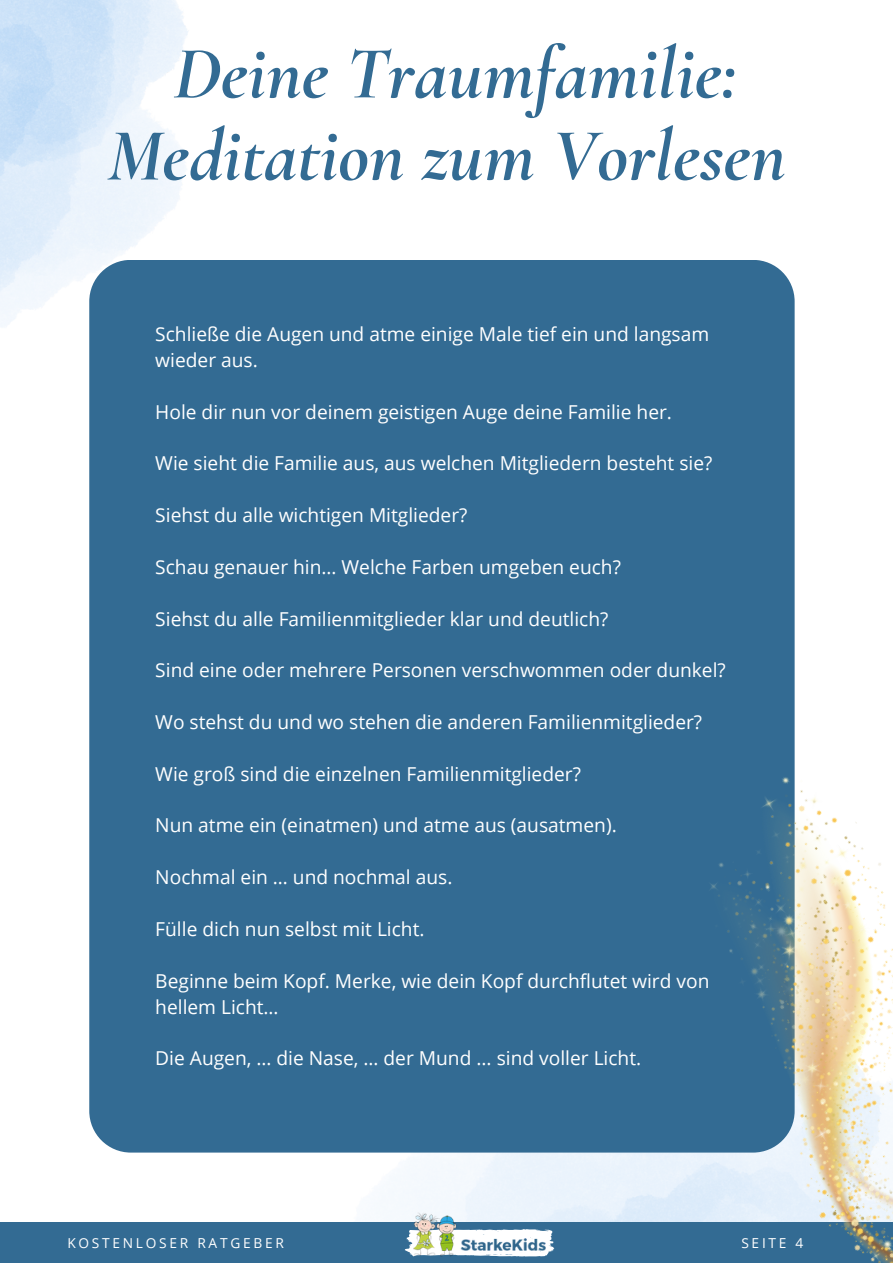
<style>
.page{position:relative;width:893px;height:1264px;background:#fff}
.page>*{position:absolute;margin:0;border:0;box-sizing:border-box;transform-origin:0 0}
.t1{font:italic 700 75px/82.1px "Cormorant Garamond";color:#336b93;text-align:center}
.t2{font:19.2px/25.8px "Open Sans";color:#fff}
.t3{font:13.65px "Open Sans";letter-spacing:.2em;color:#fff}
</style>
<div class="page">
<div style="left:0;top:1221px;width:892px;height:41px;background:#336b93"></div>
<svg style="left:404px;top:1229px;width:150px;height:27px"></svg>
<img style="left:413px;top:1211px;width:132px;height:46px">
<div style="left:89px;top:260px;width:705px;height:892px;background:#336b93;border-radius:42px"></div>
<img style="left:602px;top:754px;width:290px;height:508px">
<p class="t1" style="left:107px;top:33px;width:680px">Deine Traumfamilie:<br>Meditation zum Vorlesen</p>
<p class="t2" style="left:155px;top:321px;width:555px">Schließe die Augen und atme einige Male tief ein und langsam wieder aus.</p>
<p class="t2" style="left:155px;top:398px;width:518px">Hole dir nun vor deinem geistigen Auge deine Familie her.</p>
<p class="t2" style="left:155px;top:450px;width:558px">Wie sieht die Familie aus, aus welchen Mitgliedern besteht sie?</p>
<p class="t2" style="left:155px;top:501px;width:313px">Siehst du alle wichtigen Mitglieder?</p>
<p class="t2" style="left:155px;top:553px;width:467px">Schau genauer hin… Welche Farben umgeben euch?</p>
<p class="t2" style="left:155px;top:605px;width:454px">Siehst du alle Familienmitglieder klar und deutlich?</p>
<p class="t2" style="left:155px;top:657px;width:572px">Sind eine oder mehrere Personen verschwommen oder dunkel?</p>
<p class="t2" style="left:155px;top:708px;width:548px">Wo stehst du und wo stehen die anderen Familienmitglieder?</p>
<p class="t2" style="left:155px;top:760px;width:427px">Wie groß sind die einzelnen Familienmitglieder?</p>
<p class="t2" style="left:155px;top:812px;width:463px">Nun atme ein (einatmen) und atme aus (ausatmen).</p>
<p class="t2" style="left:155px;top:863px;width:298px">Nochmal ein … und nochmal aus.</p>
<p class="t2" style="left:155px;top:915px;width:271px">Fülle dich nun selbst mit Licht.</p>
<p class="t2" style="left:155px;top:967px;width:555px">Beginne beim Kopf. Merke, wie dein Kopf durchflutet wird von hellem Licht…</p>
<p class="t2" style="left:155px;top:1044px;width:487px">Die Augen, … die Nase, … der Mund ... sind voller Licht.</p>
<p class="t3" style="left:67px;top:1233px;width:218px">KOSTENLOSER RATGEBER</p>
<p class="t3" style="left:741px;top:1233px;width:63px">SEITE 4</p>
</div>
